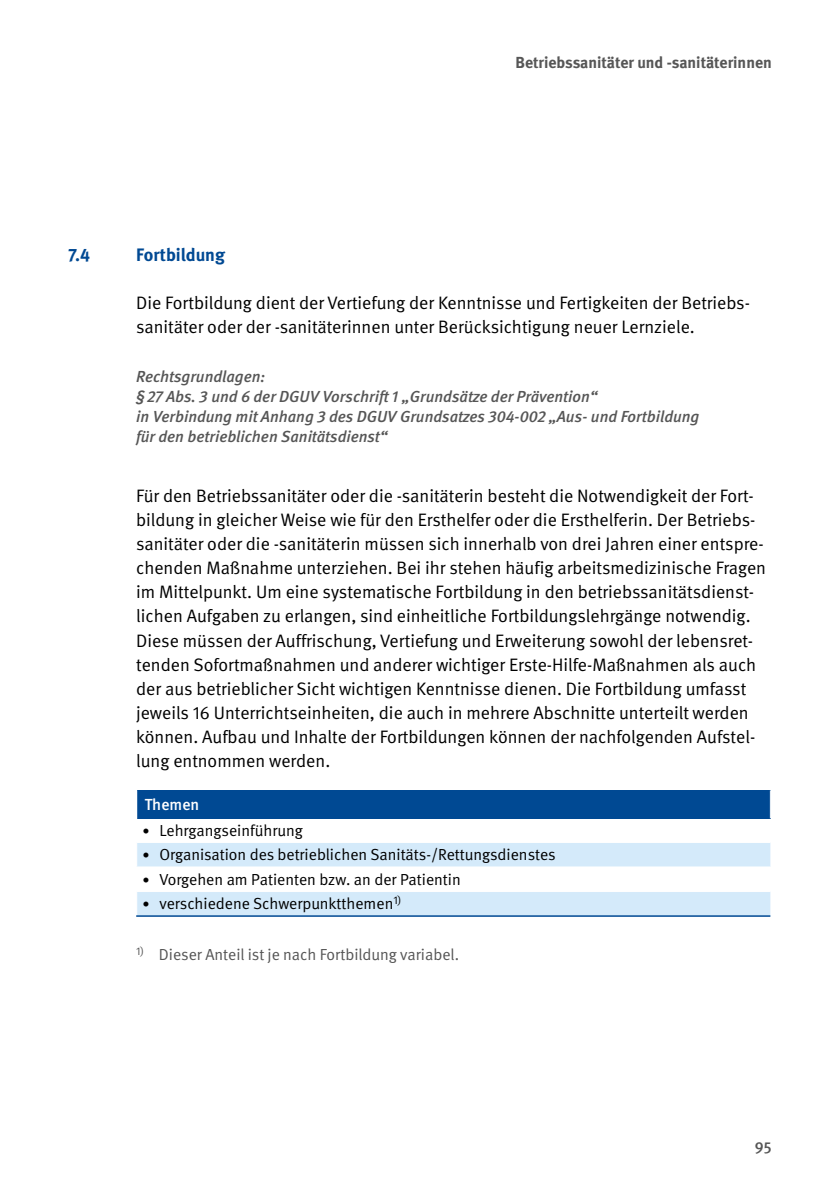
<style>
.page{position:relative;width:840px;height:1191px;background:#fff}
.page>*{position:absolute;margin:0;border:0;box-sizing:border-box;transform-origin:0 0}
.FT{font:18px/24px "DGUV Meta";color:#000}
.t1{font:700 18px "DGUV Meta";color:#004993}
.Rechtsgrundlagen{font:italic 500 16px/20px "DGUV Meta";color:#565656}
.t2{font:16px "DGUV Meta";color:#000}
.t3{font:16px "DGUV Meta";color:#565656}
.t4{font:700 16px "DGUV Meta";color:#565656}
.TK{font:500 16px "DGUV Meta";color:#fff}
.t5{font:500 16px "DGUV Meta";color:#565656}
.s1{font-size:14px}
</style>
<div class="page">
<div style="left:137px;top:790px;width:633px;height:28px;background:#004993"></div>
<svg style="left:137px;top:843px;width:633px;height:72px;fill:#d4eafa"></svg>
<svg style="left:769px;top:790px;width:1px;height:28px"></svg>
<hr style="left:136px;top:866px;width:634px;height:1px;background:#fff">
<hr style="left:136px;top:891px;width:634px;height:1px;background:#fff">
<hr style="left:136px;top:915px;width:634px;height:1px;background:#004993">
<p class="t4" style="left:515px;top:53px;width:258px">Betriebssanitäter und -sanitäterinnen</p>
<h2 class="t1" style="left:68px;top:244px;width:23px">7.4</h2>
<h2 class="t1" style="left:136px;top:244px;width:90px">Fortbildung</h2>
<p class="FT" style="left:136px;top:291px;width:613px">Die Fortbildung dient der Vertiefung der Kenntnisse und Fertigkeiten der Betriebs&shy;sanitäter oder der -sanitäterinnen unter Berücksichtigung neuer Lernziele.</p>
<p class="Rechtsgrundlagen" style="left:136px;top:366px;width:130px">Rechtsgrundlagen:</p>
<p class="Rechtsgrundlagen" style="left:136px;top:386px;width:564px">§ 27 Abs. 3 und 6 der DGUV Vorschrift 1 „Grundsätze der Prävention“<br>in Verbindung mit Anhang 3 des DGUV Grundsatzes 304-002 „Aus- und Fortbildung für den betrieblichen Sanitätsdienst“</p>
<p class="FT" style="left:136px;top:484px;width:631px">Für den Betriebssanitäter oder die -sanitäterin besteht die Notwendigkeit der Fort&shy;bildung in gleicher Weise wie für den Ersthelfer oder die Ersthelferin. Der Betriebs&shy;sanitäter oder die -sanitäterin müssen sich innerhalb von drei Jahren einer entspre&shy;chenden Maßnahme unterziehen. Bei ihr stehen häufig arbeitsmedizinische Fragen im Mittelpunkt. Um eine systematische Fortbildung in den betriebssanitätsdienst&shy;lichen Aufgaben zu erlangen, sind einheitliche Fortbildungslehrgänge notwendig.<br>Diese müssen der Auffrischung, Vertiefung und Erweiterung sowohl der lebensret&shy;tenden Sofortmaßnahmen und anderer wichtiger Erste-Hilfe-Maßnahmen als auch der aus betrieblicher Sicht wichtigen Kenntnisse dienen. Die Fortbildung umfasst jeweils 16 Unterrichtseinheiten, die auch in mehrere Abschnitte unterteilt werden können. Aufbau und Inhalte der Fortbildungen können der nachfolgenden Aufstel&shy;lung entnommen werden.</p>
<p class="TK" style="left:145px;top:795px;width:56px">Themen</p>
<p class="t2" style="left:142px;top:821px;width:162px"><span class="s1">•</span> Lehrgangseinführung</p>
<p class="t2" style="left:142px;top:845px;width:414px"><span class="s1">•</span> Organisation des betrieblichen Sanitäts-/Rettungsdienstes</p>
<p class="t2" style="left:142px;top:870px;width:320px"><span class="s1">•</span> Vorgehen am Patienten bzw. an der Patientin</p>
<p class="t2" style="left:142px;top:894px;width:260px"><span class="s1">•</span> verschiedene Schwerpunktthemen<sup>1)</sup></p>
<p class="t3" style="left:136px;top:945px;width:324px"><sup>1)</sup> Dieser Anteil ist je nach Fortbildung variabel.</p>
<p class="t5" style="left:754px;top:1137px;width:18px">95</p>
</div>
